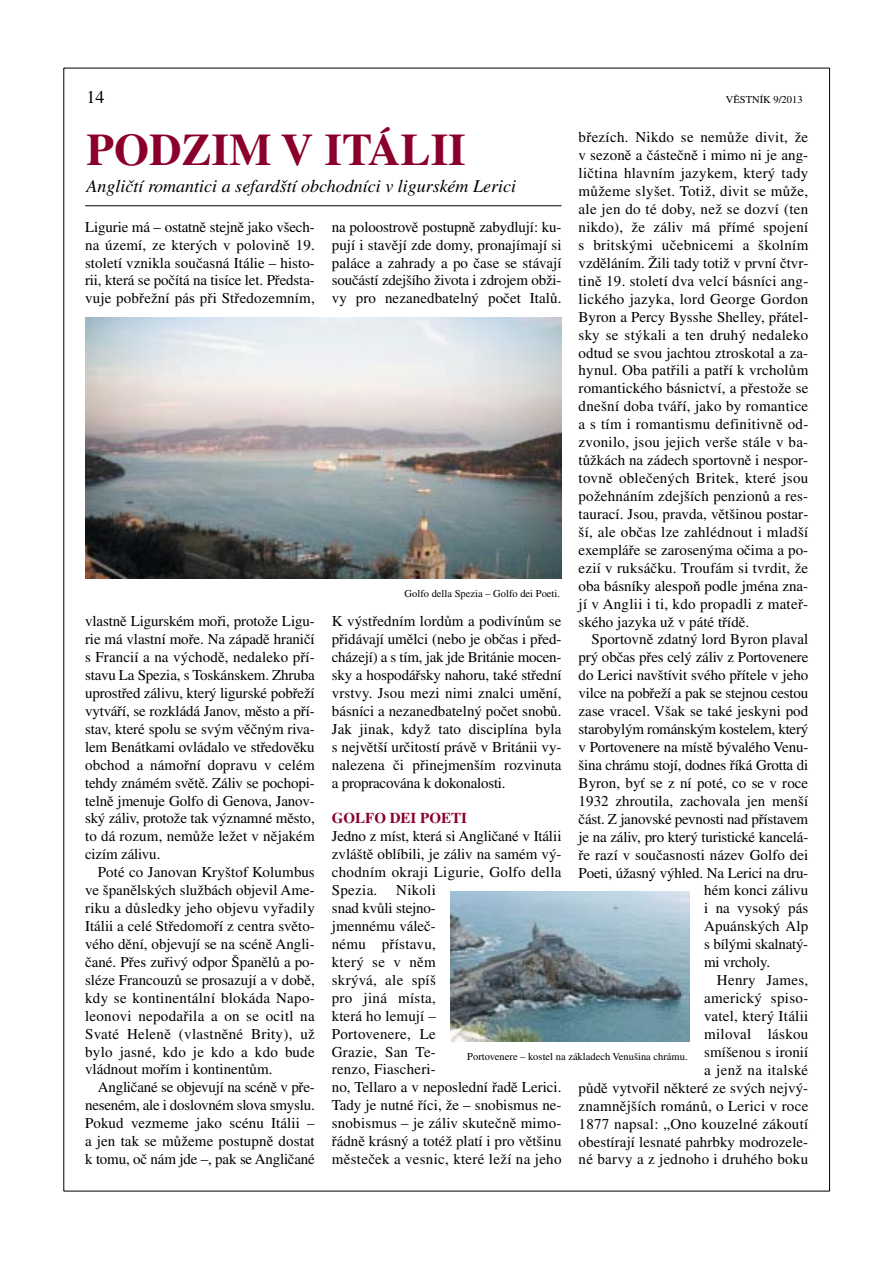
<style>
.page{position:relative;width:893px;height:1262px;background:#fff}
.page>*{position:absolute;margin:0;border:0;box-sizing:border-box;transform-origin:0 0}
.t1{font:700 45px "Times CE";color:#8a002a}
.t2{font:italic 18px "Times CE";color:#000}
.t3{font:18px "Times CE";color:#000}
.t4{font:15px/17.9px "Times CE";letter-spacing:.005em;color:#000;text-align:justify}
.t5{font:15px "Times CE";letter-spacing:-.015em;color:#000}
.t6{font:700 15px "Times CE";color:#8a002a}
.t7{font:10.5px "Times CE";color:#000}
</style>
<div class="page">
<hr style="left:63px;top:68px;width:1px;height:1123px;background:#000">
<hr style="left:64px;top:1190px;width:765px;height:1px;background:#000">
<hr style="left:829px;top:68px;width:1px;height:1123px;background:#000">
<hr style="left:64px;top:68px;width:765px;height:1px;background:#000">
<hr style="left:85px;top:205px;width:476px;height:1px;background:#000">
<img style="left:85px;top:318px;width:476px;height:260px">
<img style="left:451px;top:891px;width:238px;height:150px">
<p class="t3" style="left:87px;top:91px;width:20px">14</p>
<p class="t7" style="left:726px;top:96px;width:78px">VĚSTNÍK 9/2013</p>
<h1 class="t1" style="left:87px;top:133px;width:380px">PODZIM V ITÁLII</h1>
<p class="t2" style="left:87px;top:179px;width:431px">Angličtí romantici a sefardští obchodníci v ligurském Lerici</p>
<p class="t4" style="left:578px;top:130px;width:231px">březích. Nikdo se nemůže divit, že v sezoně a částečně i mimo ni je ang&shy;ličtina hlavním jazykem, který tady můžeme slyšet. Totiž, divit se může, ale jen do té doby, než se dozví (ten nikdo), že záliv má přímé spojení s britskými učebnicemi a školním vzděláním. Žili tady totiž v první čtvr&shy;tině 19. století dva velcí básníci ang&shy;lického jazyka, lord George Gordon Byron a Percy Bysshe Shelley, přátel&shy;sky se stýkali a ten druhý nedaleko odtud se svou jachtou ztroskotal a za&shy;hynul. Oba patřili a patří k vrcholům romantického básnictví, a přestože se dnešní doba tváří, jako by romantice a s tím i romantismu definitivně od&shy;zvonilo, jsou jejich verše stále v ba&shy;tůžkách na zádech sportovně i nespor&shy;tovně oblečených Britek, které jsou požehnáním zdejších penzionů a res&shy;taurací. Jsou, pravda, většinou postar&shy;ší, ale občas lze zahlédnout i mladší exempláře se zarosenýma očima a po&shy;ezií v ruksáčku. Troufám si tvrdit, že oba básníky alespoň podle jména zna&shy;jí v Anglii i ti, kdo propadli z mateř&shy;ského jazyka už v páté třídě.</p>
<p class="t4" style="left:591px;top:632px;width:218px">Sportovně zdatný lord Byron plaval</p>
<p class="t4" style="left:578px;top:650px;width:231px">prý občas přes celý záliv z Portovenere</p>
<p class="t4" style="left:578px;top:668px;width:231px">do Lerici navštívit svého přítele v jeho</p>
<p class="t5" style="left:578px;top:687px;width:231px">vilce na pobřeží a pak se stejnou cestou</p>
<p class="t4" style="left:578px;top:703px;width:231px">zase vracel. Však se také jeskyni pod</p>
<p class="t5" style="left:578px;top:723px;width:231px">starobylým románským kostelem, který</p>
<p class="t4" style="left:578px;top:739px;width:231px">v Portovenere na místě bývalého Venu-</p>
<p class="t5" style="left:578px;top:759px;width:231px">šina chrámu stojí, dodnes říká Grotta di</p>
<p class="t4" style="left:578px;top:775px;width:231px">Byron, byť se z ní poté, co se v roce</p>
<p class="t4" style="left:578px;top:793px;width:231px">1932 zhroutila, zachovala jen menší</p>
<p class="t5" style="left:578px;top:813px;width:231px">část. Z janovské pevnosti nad přístavem</p>
<p class="t5" style="left:578px;top:831px;width:231px">je na záliv, pro který turistické kancelá-</p>
<p class="t4" style="left:578px;top:847px;width:231px">ře razí v současnosti název Golfo dei</p>
<p class="t5" style="left:578px;top:867px;width:231px">Poeti, úžasný výhled. Na Lerici na dru-</p>
<p class="t4" style="left:704px;top:883px;width:106px">hém konci zálivu</p>
<p class="t4" style="left:704px;top:901px;width:106px">i na vysoký pás</p>
<p class="t4" style="left:704px;top:918px;width:106px">Apuánských Alp</p>
<p class="t5" style="left:704px;top:938px;width:106px">s bílými skalnatý-</p>
<p class="t5" style="left:704px;top:956px;width:67px">mi vrcholy.</p>
<p class="t4" style="left:717px;top:972px;width:93px">Henry James,</p>
<p class="t4" style="left:704px;top:990px;width:106px">americký spiso-</p>
<p class="t4" style="left:704px;top:1008px;width:106px">vatel, který Itálii</p>
<p class="t4" style="left:704px;top:1026px;width:106px">miloval láskou</p>
<p class="t4" style="left:704px;top:1044px;width:106px">smíšenou s ironií</p>
<p class="t4" style="left:704px;top:1062px;width:106px">a jenž na italské</p>
<p class="t4" style="left:578px;top:1080px;width:231px">půdě vytvořil některé ze svých nejvý-</p>
<p class="t4" style="left:578px;top:1098px;width:231px">znamnějších románů, o Lerici v roce</p>
<p class="t4" style="left:578px;top:1116px;width:231px">1877 napsal: „Ono kouzelné zákoutí</p>
<p class="t4" style="left:578px;top:1134px;width:231px">obestírají lesnaté pahrbky modrozele-</p>
<p class="t4" style="left:578px;top:1151px;width:231px">né barvy a z jednoho i druhého boku</p>
<p class="t4" style="left:332px;top:219px;width:231px">na poloostrově postupně zabydlují: ku&shy;pují i stavějí zde domy, pronajímají si paláce a zahrady a po čase se stávají součástí zdejšího života i zdrojem obži&shy;vy pro nezanedbatelný počet Italů.</p>
<p class="t4" style="left:85px;top:219px;width:231px">Ligurie má – ostatně stejně jako všech&shy;na území, ze kterých v polovině 19. století vznikla současná Itálie – histo&shy;rii, která se počítá na tisíce let. Předsta&shy;vuje pobřežní pás při Středozemním,</p>
<p class="t7" style="left:404px;top:589px;width:157px">Golfo della Spezia – Golfo dei Poeti.</p>
<p class="t4" style="left:332px;top:613px;width:231px">K výstředním lordům a podivínům se přidávají umělci (nebo je občas i před&shy;cházejí) a s tím, jak jde Británie mocen&shy;sky a hospodářsky nahoru, také střední vrstvy. Jsou mezi nimi znalci umění, básníci a nezanedbatelný počet snobů.<br>Jak jinak, když tato disciplína byla s největší určitostí právě v Británii vy&shy;nalezena či přinejmenším rozvinuta a propracována k dokonalosti.</p>
<p class="t6" style="left:332px;top:812px;width:137px">GOLFO DEI POETI</p>
<p class="t4" style="left:332px;top:828px;width:231px">Jedno z míst, která si Angličané v Itálii zvláště oblíbili, je záliv na samém vý&shy;chodním okraji Ligurie, Golfo della Spezia.</p>
<p class="t4" style="left:85px;top:613px;width:231px">vlastně Ligurském moři, protože Ligu&shy;rie má vlastní moře. Na západě hraničí s Francií a na východě, nedaleko pří&shy;stavu La Spezia, s Toskánskem. Zhruba uprostřed zálivu, který ligurské pobřeží vytváří, se rozkládá Janov, město a pří&shy;stav, které spolu se svým věčným riva&shy;lem Benátkami ovládalo ve středověku obchod a námořní dopravu v celém tehdy známém světě. Záliv se pochopi&shy;telně jmenuje Golfo di Genova, Janov&shy;ský záliv, protože tak významné město, to dá rozum, nemůže ležet v nějakém cizím zálivu.</p>
<p class="t4" style="left:85px;top:864px;width:231px;text-indent:13px">Poté co Janovan Kryštof Kolumbus ve španělských službách objevil Ame&shy;riku a důsledky jeho objevu vyřadily Itálii a celé Středomoří z centra světo&shy;vého dění, objevují se na scéně Angli&shy;čané. Přes zuřivý odpor Španělů a po&shy;sléze Francouzů se prosazují a v době, kdy se kontinentální blokáda Napo&shy;leonovi nepodařila a on se ocitl na Svaté Heleně (vlastněné Brity), už bylo jasné, kdo je kdo a kdo bude vládnout mořím i kontinentům.</p>
<p class="t4" style="left:85px;top:1079px;width:231px;text-indent:13px">Angličané se objevují na scéně v pře&shy;neseném, ale i doslovném slova smyslu.<br>Pokud vezmeme jako scénu Itálii – a jen tak se můžeme postupně dostat k tomu, oč nám jde –, pak se Angličané</p>
<p class="t4" style="left:332px;top:882px;width:231px;text-align:left;text-indent:64px">Nikoli<br>snad kvůli stejno-<br>jmennému váleč-<br>nému přístavu,<br>který se v něm<br>skrývá, ale spíš<br>pro jiná místa,<br>která ho lemují –<br>Portovenere, Le<br>Grazie, San Te-<br>renzo, Fiascheri-<br>no, Tellaro a v neposlední řadě Lerici.<br>Tady je nutné říci, že – snobismus ne&shy;snobismus – je záliv skutečně mimo&shy;řádně krásný a totéž platí i pro většinu městeček a vesnic, které leží na jeho</p>
<p class="t7" style="left:467px;top:1052px;width:222px">Portovenere – kostel na základech Venušina chrámu.</p>
</div>
